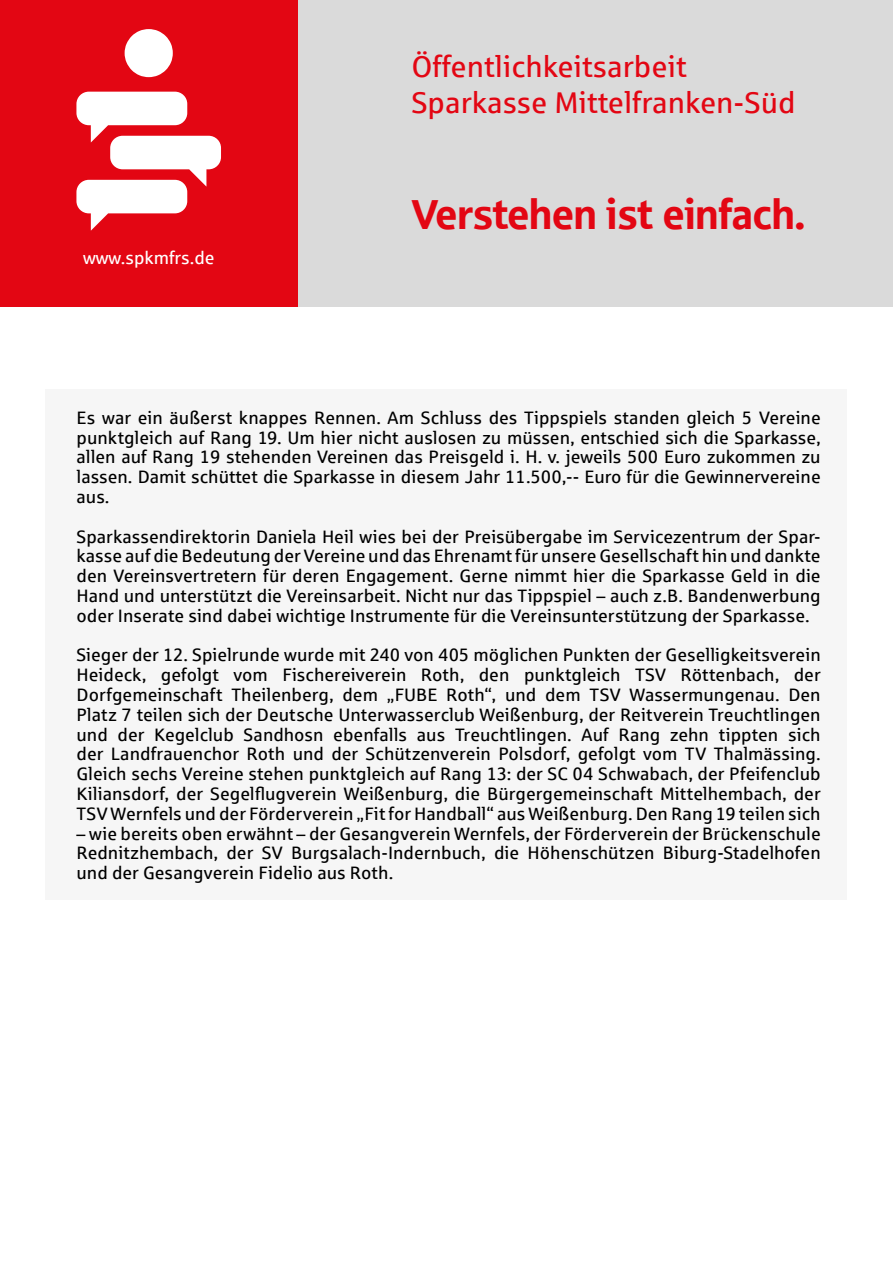
<style>
.page{position:relative;width:893px;height:1263px;background:#fff}
.page>*{position:absolute;margin:0;border:0;box-sizing:border-box;transform-origin:0 0}
.t1{font:42px "Sparkasse Head";color:#e30613}
.t2{font:30px/36px "Sparkasse Rg";color:#e30613}
.t3{font:18px/19.8px "Sparkasse Rg";color:#000;text-align:justify}
.t4{font:18px "Sparkasse Rg";color:#fff}
</style>
<div class="page">
<div style="left:0;top:0;width:893px;height:306px;background:#dadada"></div>
<div style="left:46px;top:389px;width:801px;height:510px;background:#f6f6f6"></div>
<div style="left:0;top:0;width:298px;height:306px;background:#e30613"></div>
<svg style="left:76px;top:92px;width:145px;height:139px"></svg>
<svg style="left:125px;top:29px;width:48px;height:48px"></svg>
<h2 class="t2" style="left:411px;top:47px;width:386px">Öffentlichkeitsarbeit<br>Sparkasse Mittelfranken-Süd</h2>
<p class="t4" style="left:83px;top:247px;width:133px">www.spkmfrs.de</p>
<h1 class="t1" style="left:411px;top:188px;width:395px">Verstehen ist einfach.</h1>
<p class="t3" style="left:77px;top:407px;width:746px">Es war ein äußerst knappes Rennen. Am Schluss des Tippspiels standen gleich 5 Vereine punktgleich auf Rang 19. Um hier nicht auslosen zu müssen, entschied sich die Sparkasse, allen auf Rang 19 stehenden Vereinen das Preisgeld i. H. v. jeweils 500 Euro zukommen zu lassen. Damit schüttet die Sparkasse in diesem Jahr 11.500,-- Euro für die Gewinnervereine aus.</p>
<p class="t3" style="left:77px;top:526px;width:746px">Sparkassendirektorin Daniela Heil wies bei der Preisübergabe im Servicezentrum der Spar&shy;kasse auf die Bedeutung der Vereine und das Ehrenamt für unsere Gesellschaft hin und dankte den Vereinsvertretern für deren Engagement. Gerne nimmt hier die Sparkasse Geld in die Hand und unterstützt die Vereinsarbeit. Nicht nur das Tippspiel – auch z.B. Bandenwerbung oder Inserate sind dabei wichtige Instrumente für die Vereinsunterstützung der Sparkasse.</p>
<p class="t3" style="left:77px;top:645px;width:746px">Sieger der 12. Spielrunde wurde mit 240 von 405 möglichen Punkten der Geselligkeitsverein Heideck, gefolgt vom Fischereiverein Roth, den punktgleich TSV Röttenbach, der Dorfgemeinschaft Theilenberg, dem „FUBE Roth“, und dem TSV Wassermungenau. Den Platz 7 teilen sich der Deutsche Unterwasserclub Weißenburg, der Reitverein Treuchtlingen und der Kegelclub Sandhosn ebenfalls aus Treuchtlingen. Auf Rang zehn tippten sich der Landfrauenchor Roth und der Schützenverein Polsdorf, gefolgt vom TV Thalmässing.<br>Gleich sechs Vereine stehen punktgleich auf Rang 13: der SC 04 Schwabach, der Pfeifenclub Kiliansdorf, der Segelflugverein Weißenburg, die Bürgergemeinschaft Mittelhembach, der TSV Wernfels und der Förderverein „Fit for Handball“ aus Weißenburg. Den Rang 19 teilen sich</p>
<p class="t3" style="left:77px;top:823px;width:746px">– wie bereits oben erwähnt – der Gesangverein Wernfels, der Förderverein der Brückenschule Rednitzhembach, der SV Burgsalach-Indernbuch, die Höhenschützen Biburg-Stadelhofen und der Gesangverein Fidelio aus Roth.</p>
</div>
